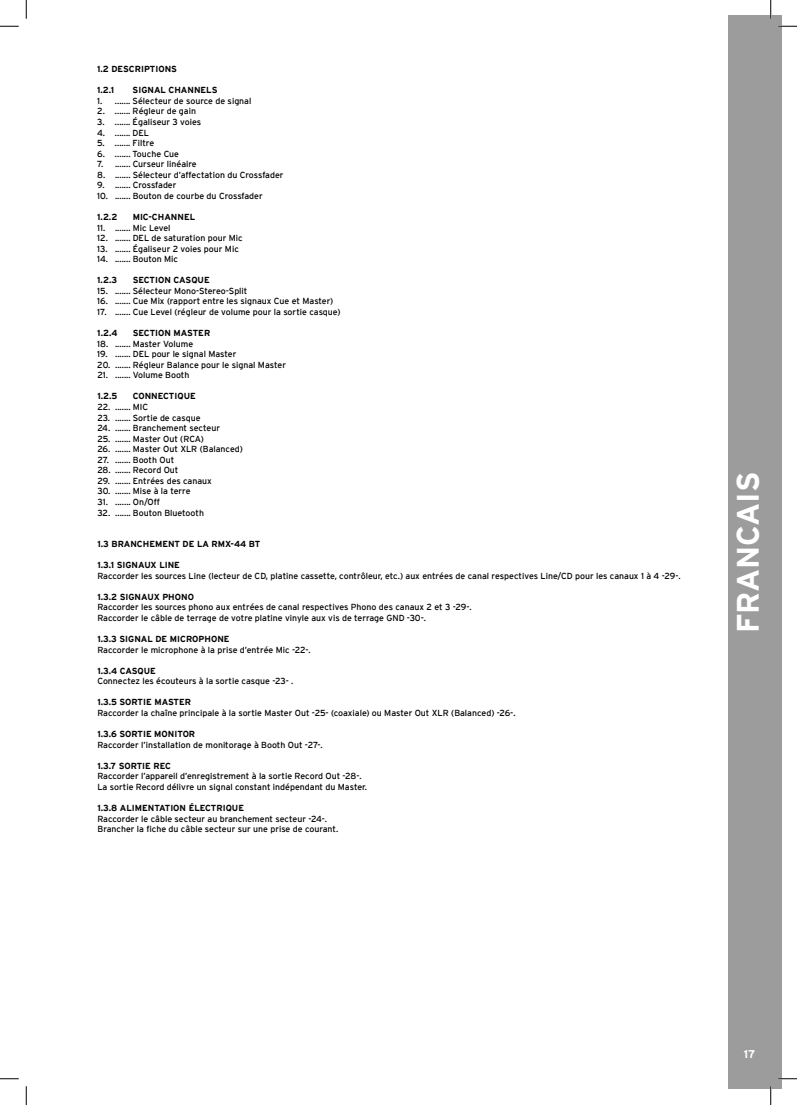
<style>
.page{position:relative;width:797px;height:1105px;background:#fff}
.page>*{position:absolute;margin:0;border:0;box-sizing:border-box;transform-origin:0 0}
.t1{font:700 31px "Interstate";color:#fff}
.t2{font:700 11.25px "Interstate";color:#fff}
.t3{font:8.75px/10.5px "Interstate";color:#000}
.t4{font:700 8.75px "Interstate";color:#000}
</style>
<div class="page">
<div style="left:728px;top:16px;width:53px;height:1073px;background:#9c9c9c"></div>
<svg style="left:0;top:25px;width:19px;height:2px"></svg>
<svg style="left:778px;top:25px;width:19px;height:2px"></svg>
<svg style="left:0;top:1078px;width:19px;height:1px"></svg>
<svg style="left:778px;top:1078px;width:19px;height:1px"></svg>
<svg style="left:25px;top:0;width:2px;height:19px"></svg>
<svg style="left:25px;top:1086px;width:2px;height:19px"></svg>
<svg style="left:770px;top:0;width:1px;height:19px"></svg>
<svg style="left:770px;top:1086px;width:1px;height:19px"></svg>
<p class="t4" style="left:97px;top:64px;width:81px">1.2 DESCRIPTIONS</p>
<p class="t4" style="left:97px;top:85px;width:19px">1.2.1</p>
<p class="t4" style="left:133px;top:85px;width:86px">SIGNAL CHANNELS</p>
<p class="t3" style="left:97px;top:95px;width:156px">1. ....... Sélecteur de source de signal</p>
<p class="t3" style="left:97px;top:106px;width:100px">2. ....... Régleur de gain</p>
<p class="t3" style="left:97px;top:117px;width:106px">3. ....... Égaliseur 3 voies</p>
<p class="t3" style="left:97px;top:127px;width:53px">4. ....... DEL</p>
<p class="t3" style="left:97px;top:138px;width:58px">5. ....... Filtre</p>
<p class="t3" style="left:97px;top:148px;width:83px">6. ....... Touche Cue</p>
<p class="t3" style="left:97px;top:159px;width:101px">7. ....... Curseur linéaire</p>
<p class="t3" style="left:97px;top:169px;width:188px">8. ....... Sélecteur d’affectation du Crossfader</p>
<p class="t3" style="left:97px;top:180px;width:81px">9. ....... Crossfader</p>
<p class="t3" style="left:97px;top:190px;width:167px">10. ....... Bouton de courbe du Crossfader</p>
<p class="t4" style="left:97px;top:212px;width:22px">1.2.2</p>
<p class="t4" style="left:133px;top:212px;width:64px">MIC-CHANNEL</p>
<p class="t3" style="left:97px;top:222px;width:75px">11. ....... Mic Level</p>
<p class="t3" style="left:97px;top:233px;width:147px">12. ....... DEL de saturation pour Mic</p>
<p class="t3" style="left:97px;top:243px;width:143px">13. ....... Égaliseur 2 voies pour Mic</p>
<p class="t3" style="left:97px;top:254px;width:82px">14. ....... Bouton Mic</p>
<p class="t4" style="left:97px;top:275px;width:21px">1.2.3</p>
<p class="t4" style="left:133px;top:275px;width:78px">SECTION CASQUE</p>
<p class="t3" style="left:97px;top:285px;width:152px">15. ....... Sélecteur Mono-Stereo-Split</p>
<p class="t3" style="left:97px;top:296px;width:237px">16. ....... Cue Mix (rapport entre les signaux Cue et Master)</p>
<p class="t3" style="left:97px;top:307px;width:245px">17. ....... Cue Level (régleur de volume pour la sortie casque)</p>
<p class="t4" style="left:97px;top:328px;width:22px">1.2.4</p>
<p class="t4" style="left:133px;top:328px;width:79px">SECTION MASTER</p>
<p class="t3" style="left:97px;top:338px;width:97px">18. ....... Master Volume</p>
<p class="t3" style="left:97px;top:349px;width:141px">19. ....... DEL pour le signal Master</p>
<p class="t3" style="left:97px;top:359px;width:190px">20. ....... Régleur Balance pour le signal Master</p>
<p class="t3" style="left:97px;top:370px;width:94px">21. ....... Volume Booth</p>
<p class="t4" style="left:97px;top:391px;width:21px">1.2.5</p>
<p class="t4" style="left:133px;top:391px;width:65px">CONNECTIQUE</p>
<p class="t3" style="left:97px;top:402px;width:52px">22. ....... MIC</p>
<p class="t3" style="left:97px;top:412px;width:105px">23. ....... Sortie de casque</p>
<p class="t3" style="left:97px;top:423px;width:124px">24. ....... Branchement secteur</p>
<p class="t3" style="left:97px;top:433px;width:108px">25. ....... Master Out (RCA)</p>
<p class="t3" style="left:97px;top:444px;width:147px">26. ....... Master Out XLR (Balanced)</p>
<p class="t3" style="left:97px;top:454px;width:78px">27. ....... Booth Out</p>
<p class="t3" style="left:97px;top:465px;width:83px">28. ....... Record Out</p>
<p class="t3" style="left:97px;top:475px;width:116px">29. ....... Entrées des canaux</p>
<p class="t3" style="left:97px;top:486px;width:95px">30. ....... Mise à la terre</p>
<p class="t3" style="left:97px;top:496px;width:64px">31. ....... On/Off</p>
<p class="t3" style="left:97px;top:507px;width:108px">32. ....... Bouton Bluetooth</p>
<p class="t4" style="left:97px;top:539px;width:164px">1.3 BRANCHEMENT DE LA RMX-44 BT</p>
<p class="t4" style="left:97px;top:560px;width:84px">1.3.1 SIGNAUX LINE</p>
<p class="t3" style="left:97px;top:570px;width:584px">Raccorder les sources Line (lecteur de CD, platine cassette, contrôleur, etc.) aux entrées de canal respectives Line/CD pour les canaux 1 à 4 -29-.</p>
<p class="t4" style="left:97px;top:592px;width:98px">1.3.2 SIGNAUX PHONO</p>
<p class="t3" style="left:97px;top:602px;width:376px">Raccorder les sources phono aux entrées de canal respectives Phono des canaux 2 et 3 -29-.<br>Raccorder le câble de terrage de votre platine vinyle aux vis de terrage GND -30-.</p>
<p class="t4" style="left:97px;top:634px;width:134px">1.3.3 SIGNAL DE MICROPHONE</p>
<p class="t3" style="left:97px;top:644px;width:215px">Raccorder le microphone à la prise d’entrée Mic -22-.</p>
<p class="t4" style="left:97px;top:666px;width:60px">1.3.4 CASQUE</p>
<p class="t3" style="left:97px;top:676px;width:197px">Connectez les écouteurs à la sortie casque -23- .</p>
<p class="t4" style="left:97px;top:697px;width:95px">1.3.5 SORTIE MASTER</p>
<p class="t3" style="left:97px;top:708px;width:420px">Raccorder la chaîne principale à la sortie Master Out -25- (coaxiale) ou Master Out XLR (Balanced) -26-.</p>
<p class="t4" style="left:97px;top:729px;width:99px">1.3.6 SORTIE MONITOR</p>
<p class="t3" style="left:97px;top:739px;width:227px">Raccorder l’installation de monitorage à Booth Out -27-.</p>
<p class="t4" style="left:97px;top:761px;width:75px">1.3.7 SORTIE REC</p>
<p class="t3" style="left:97px;top:771px;width:271px">Raccorder l’appareil d’enregistrement à la sortie Record Out -28-.<br>La sortie Record délivre un signal constant indépendant du Master.</p>
<p class="t4" style="left:97px;top:803px;width:148px">1.3.8 ALIMENTATION ÉLECTRIQUE</p>
<p class="t3" style="left:97px;top:813px;width:242px">Raccorder le câble secteur au branchement secteur -24-.<br>Brancher la fiche du câble secteur sur une prise de courant.</p>
<h1 class="t1" style="left:730px;top:633px;width:163px;rotate:-90deg">FRANCAIS</h1>
<p class="t2" style="left:743px;top:1047px;width:13px">17</p>
</div>
